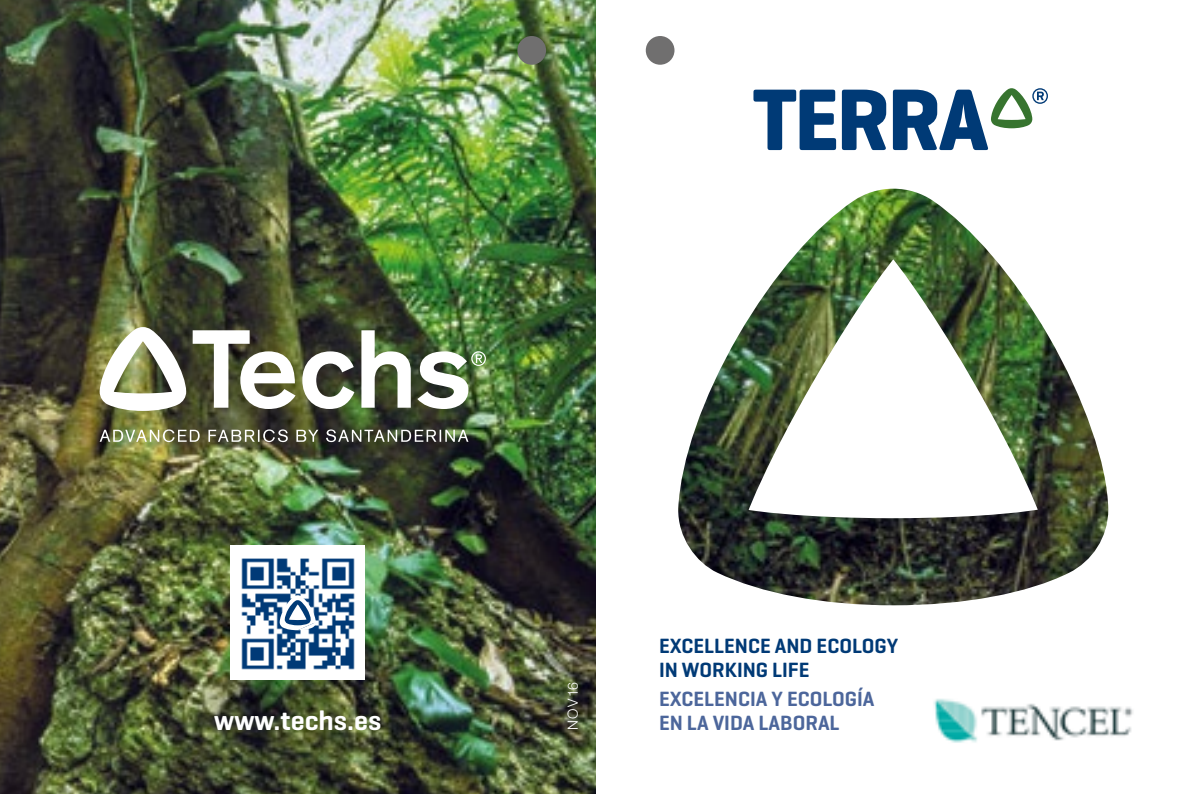
<style>
.page{position:relative;width:1191px;height:794px;background:#fff}
.page>*{position:absolute;margin:0;border:0;box-sizing:border-box;transform-origin:0 0}
.t1{font:600 28px "Geogrotesque";color:#fff}
.t2{font:600 21px "Geogrotesque";color:#4c669b}
.t3{font:600 21px/24.5px "Geogrotesque";color:#003a76}
.t4{font:300 14px "Helvetica Neue LT Std";color:#fff}
</style>
<div class="page">
<img style="left:0;top:0;width:595px;height:794px">
<img style="left:678px;top:189px;width:430px;height:416px">
<img style="left:99px;top:327px;width:387px;height:115px">
<img style="left:933px;top:698px;width:200px;height:45px">
<img style="left:231px;top:546px;width:134px;height:133px">
<svg style="left:280px;top:595px;width:36px;height:35px"></svg>
<svg style="left:753px;top:88px;width:295px;height:62px"></svg>
<div style="left:517px;top:36px;width:29px;height:29px;background:#706f6f;border-radius:50%"></div>
<div style="left:646px;top:36px;width:28px;height:29px;background:#706f6f;border-radius:50%"></div>
<h1 class="t1" style="left:214px;top:703px;width:168px">www.techs.es</h1>
<p class="t4" style="left:564px;top:730px;width:50px;rotate:-90deg">NOV16</p>
<p class="t3" style="left:659px;top:633px;width:241px">EXCELLENCE AND ECOLOGY<br>IN WORKING LIFE</p>
<p class="t2" style="left:659px;top:685px;width:217px">EXCELENCIA Y ECOLOGÍA</p>
<p class="t2" style="left:659px;top:710px;width:182px">EN LA VIDA LABORAL</p>
</div>
